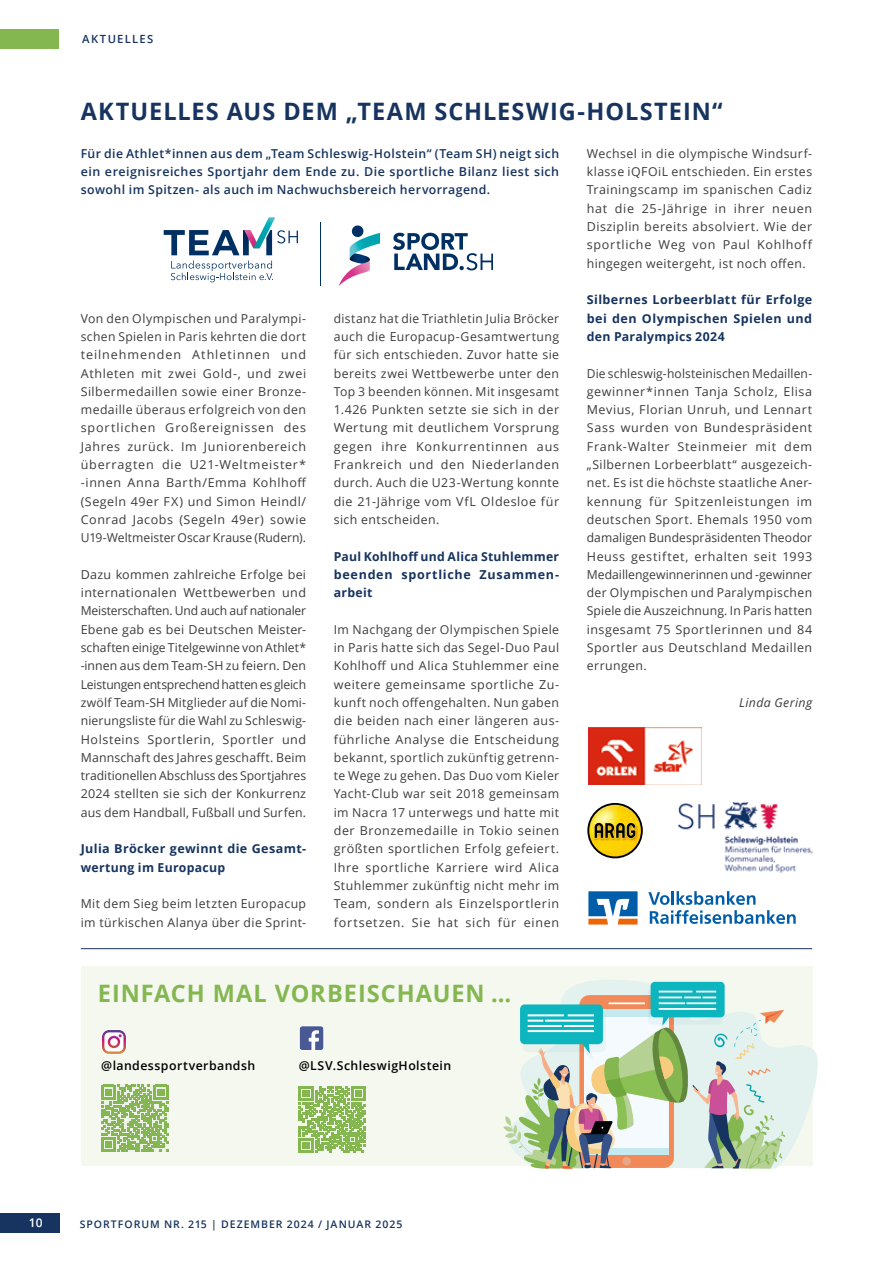
<style>
.page{position:relative;width:893px;height:1263px;background:#fff}
.page>*{position:absolute;margin:0;border:0;box-sizing:border-box;transform-origin:0 0}
.t1{font:700 24px "Open Sans";letter-spacing:.045em;color:#16345f}
.t2{font:700 24px "Open Sans";letter-spacing:.04em;color:#84b750}
.t3{font:12.3px/18.3px "Open Sans";letter-spacing:.035em;color:#3c3c3b;text-align:justify}
.t4{font:700 12.3px/18.3px "Open Sans";letter-spacing:.03em;color:#16345f;text-align:justify}
.t5{font:600 12.3px/18.3px "Open Sans";letter-spacing:.035em;color:#16345f;text-align:justify}
.t6{font:600 12.3px "Open Sans";letter-spacing:.035em;color:#000}
.t7{font:italic 12.3px "Open Sans";letter-spacing:.03em;color:#3c3c3b}
.t8{font:600 12px "Open Sans";color:#fff}
.t9{font:600 11.25px "Open Sans";letter-spacing:.115em;color:#16345f}
.t10{font:600 10.5px "Open Sans";letter-spacing:.095em;color:#16345f}
</style>
<div class="page">
<div style="left:0;top:1213px;width:59px;height:20px;background:#16345f"></div>
<div style="left:0;top:29px;width:59px;height:19px;background:#84b750"></div>
<svg style="left:393px;top:233px;width:100px;height:37px"></svg>
<svg style="left:339px;top:225px;width:41px;height:61px"></svg>
<hr style="left:321px;top:222px;width:1px;height:63px;background:#003063">
<svg style="left:164px;top:217px;width:134px;height:38px"></svg>
<svg style="left:171px;top:261px;width:102px;height:21px"></svg>
<svg style="left:587px;top:803px;width:56px;height:55px"></svg>
<img style="left:589px;top:805px;width:52px;height:51px;border-radius:26px">
<svg style="left:594px;top:822px;width:42px;height:17px"></svg>
<svg style="left:588px;top:891px;width:50px;height:33px"></svg>
<svg style="left:648px;top:891px;width:148px;height:33px"></svg>
<img style="left:588px;top:727px;width:114px;height:58px">
<img style="left:678px;top:802px;width:134px;height:71px">
<div style="left:81px;top:966px;width:731px;height:200px;background:#f4f8ef"></div>
<hr style="left:81px;top:948px;width:731px;height:1px;background:#16345f">
<div style="left:101px;top:1029px;width:26px;height:26px;background:#fff;border-radius:7px"></div>
<svg style="left:102px;top:1030px;width:24px;height:24px"></svg>
<svg style="left:101px;top:1085px;width:67px;height:67px"></svg>
<svg style="left:299px;top:1025px;width:25px;height:26px"></svg>
<svg style="left:300px;top:1026px;width:24px;height:24px"></svg>
<svg style="left:299px;top:1086px;width:67px;height:67px"></svg>
<svg style="left:588px;top:977px;width:230px;height:189px"></svg>
<svg style="left:503px;top:982px;width:283px;height:187px"></svg>
<p class="t9" style="left:82px;top:31px;width:72px">AKTUELLES</p>
<h1 class="t1" style="left:81px;top:95px;width:643px">AKTUELLES AUS DEM „TEAM SCHLESWIG-HOLSTEIN“</h1>
<p class="t5" style="left:81px;top:144px;width:480px">Für die Athlet*innen aus dem „Team Schleswig-Holstein“ (Team SH) neigt sich ein ereignisreiches Sportjahr dem Ende zu. Die sportliche Bilanz liest sich sowohl im Spitzen- als auch im Nachwuchsbereich hervorragend.</p>
<p class="t3" style="left:587px;top:144px;width:227px">Wechsel in die olympische Windsurf&shy;klasse iQFOiL entschieden. Ein erstes Trainingscamp im spanischen Cadiz hat die 25-Jährige in ihrer neuen Disziplin bereits absolviert. Wie der sportliche Weg von Paul Kohlhoff hingegen weitergeht, ist noch offen.</p>
<p class="t4" style="left:587px;top:290px;width:227px">Silbernes Lorbeerblatt für Erfolge bei den Olympischen Spielen und den Paralympics 2024</p>
<p class="t3" style="left:587px;top:364px;width:227px">Die schleswig-holsteinischen Medaillen&shy;gewinner*innen Tanja Scholz, Elisa Mevius, Florian Unruh, und Lennart Sass wurden von Bundespräsident Frank-Walter Steinmeier mit dem „Silbernen Lorbeerblatt“ ausgezeich&shy;net. Es ist die höchste staatliche Aner&shy;kennung für Spitzenleistungen im deutschen Sport. Ehemals 1950 vom damaligen Bundespräsidenten Theodor Heuss gestiftet, erhalten seit 1993<br>Medaillengewinnerinnen und -gewinner der Olympischen und Paralympischen Spiele die Auszeichnung. In Paris hatten insgesamt 75 Sportlerinnen und 84<br>Sportler aus Deutschland Medaillen errungen.</p>
<p class="t7" style="left:739px;top:694px;width:75px">Linda Gering</p>
<p class="t3" style="left:81px;top:309px;width:227px">Von den Olympischen und Paralympi&shy;schen Spielen in Paris kehrten die dort teilnehmenden Athletinnen und Athleten mit zwei Gold-, und zwei Silbermedaillen sowie einer Bronze&shy;medaille überaus erfolgreich von den sportlichen Großereignissen des Jahres zurück. Im Juniorenbereich überragten die U21-Weltmeister* -innen Anna Barth/Emma Kohlhoff (Segeln 49er FX) und Simon Heindl/ Conrad Jacobs (Segeln 49er) sowie U19-Weltmeister Oscar Krause (Rudern).</p>
<p class="t3" style="left:81px;top:565px;width:227px">Dazu kommen zahlreiche Erfolge bei internationalen Wettbewerben und Meisterschaften. Und auch auf nationaler Ebene gab es bei Deutschen Meister&shy;schaften einige Titelgewinne von Athlet* -innen aus dem Team-SH zu feiern. Den Leistungen entsprechend hatten es gleich zwölf Team-SH Mitglieder auf die Nomi&shy;nierungsliste für die Wahl zu Schleswig-Holsteins Sportlerin, Sportler und Mannschaft des Jahres geschafft. Beim traditionellen Abschluss des Sportjahres 2024 stellten sie sich der Konkurrenz aus dem Handball, Fußball und Surfen.</p>
<p class="t4" style="left:81px;top:839px;width:227px">Julia Bröcker gewinnt die Gesamt&shy;wertung im Europacup</p>
<p class="t3" style="left:81px;top:894px;width:227px">Mit dem Sieg beim letzten Europacup im türkischen Alanya über die Sprint-</p>
<p class="t3" style="left:334px;top:309px;width:227px">distanz hat die Triathletin Julia Bröcker auch die Europacup-Gesamtwertung für sich entschieden. Zuvor hatte sie bereits zwei Wettbewerbe unter den Top 3 beenden können. Mit insgesamt 1.426 Punkten setzte sie sich in der Wertung mit deutlichem Vorsprung gegen ihre Konkurrentinnen aus Frankreich und den Niederlanden durch. Auch die U23-Wertung konnte die 21-Jährige vom VfL Oldesloe für sich entscheiden.</p>
<p class="t4" style="left:334px;top:547px;width:227px">Paul Kohlhoff und Alica Stuhlemmer beenden sportliche Zusammen&shy;arbeit</p>
<p class="t3" style="left:334px;top:620px;width:227px">Im Nachgang der Olympischen Spiele in Paris hatte sich das Segel-Duo Paul Kohlhoff und Alica Stuhlemmer eine weitere gemeinsame sportliche Zu&shy;kunft noch offengehalten. Nun gaben die beiden nach einer längeren aus&shy;führliche Analyse die Entscheidung bekannt, sportlich zukünftig getrenn&shy;te Wege zu gehen. Das Duo vom Kieler Yacht-Club war seit 2018 gemeinsam im Nacra 17 unterwegs und hatte mit der Bronzemedaille in Tokio seinen größten sportlichen Erfolg gefeiert.<br>Ihre sportliche Karriere wird Alica Stuhlemmer zukünftig nicht mehr im Team, sondern als Einzelsportlerin fortsetzen. Sie hat sich für einen</p>
<h1 class="t2" style="left:98px;top:976px;width:415px">EINFACH MAL VORBEISCHAUEN …</h1>
<p class="t6" style="left:101px;top:1057px;width:156px">@landessportverbandsh</p>
<p class="t6" style="left:299px;top:1057px;width:154px">@LSV.SchleswigHolstein</p>
<p class="t8" style="left:29px;top:1214px;width:16px">10</p>
<p class="t10" style="left:80px;top:1217px;width:324px">SPORTFORUM NR. 215 | DEZEMBER 2024 / JANUAR 2025</p>
</div>
